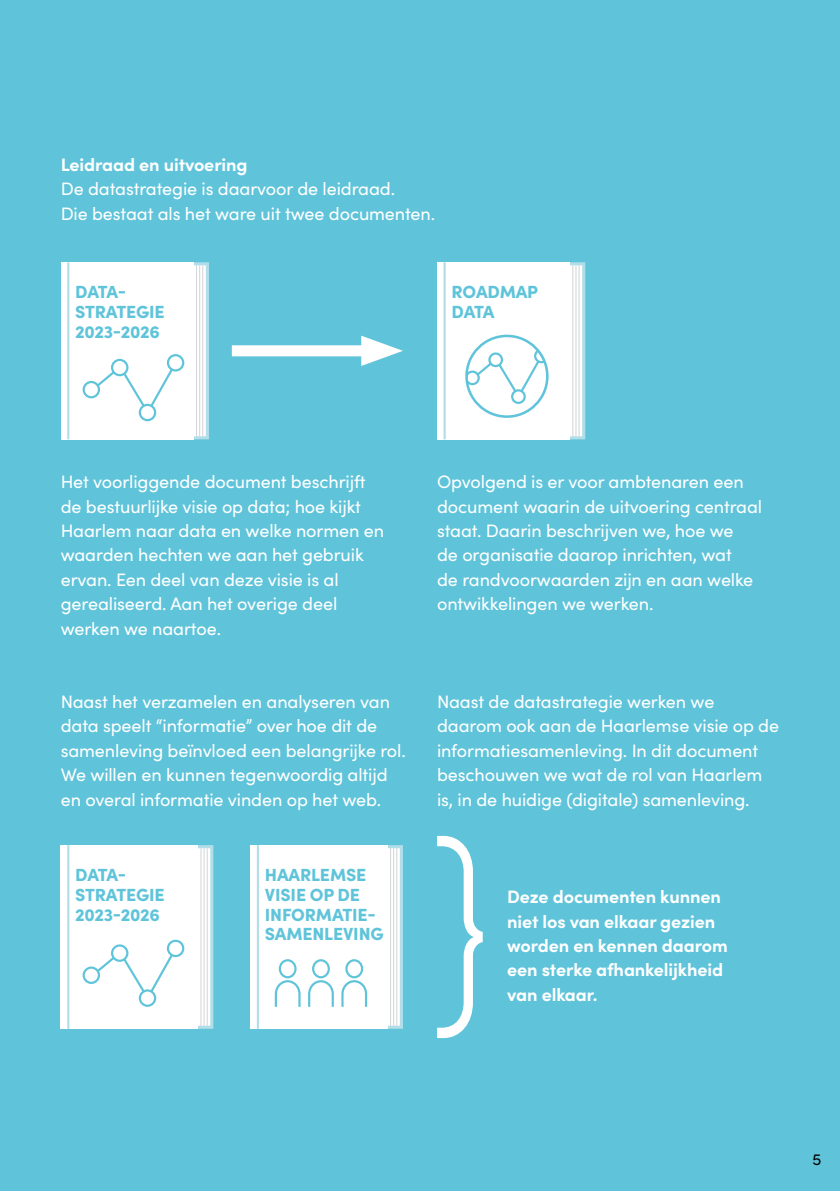
<style>
.page{position:relative;width:840px;height:1191px;background:#fff}
.page>*{position:absolute;margin:0;border:0;box-sizing:border-box;transform-origin:0 0}
.t1{font:18px/24.4px "Sofia Pro";letter-spacing:-.005em;color:#fff}
.t2{font:700 18px/24.4px "Sofia Pro";letter-spacing:-.005em;color:#fff}
.t3{font:900 17.6px/19.8px "Sofia Pro";letter-spacing:-.01em;color:#5fc4da}
.t4{font:16px "Sofia Pro";color:#000}
</style>
<div class="page">
<div style="left:0;top:0;width:839px;height:1191px;background:#5fc4da"></div>
<div style="left:76px;top:262px;width:133px;height:177px;background:#fff;border:3px solid #b2deea"></div>
<div style="left:61px;top:262px;width:132px;height:177px;background:#fff"></div>
<hr style="left:67px;top:262px;width:2px;height:177px;background:#b2deea">
<hr style="left:196px;top:265px;width:1px;height:171px;background:#d1d3d4">
<hr style="left:202px;top:265px;width:1px;height:171px;background:#d1d3d4">
<hr style="left:199px;top:265px;width:1px;height:171px;background:#d1d3d4">
<div style="left:82px;top:381px;width:18px;height:17px;border:2px solid #5fc4da;border-radius:50%"></div>
<div style="left:111px;top:359px;width:17px;height:17px;border:2px solid #5fc4da;border-radius:50%"></div>
<div style="left:139px;top:404px;width:17px;height:17px;border:2px solid #5fc4da;border-radius:50%"></div>
<div style="left:167px;top:354px;width:17px;height:17px;border:2px solid #5fc4da;border-radius:50%"></div>
<svg style="left:94px;top:366px;width:81px;height:43px"></svg>
<svg style="left:569px;top:262px;width:16px;height:177px;background:#e6f1f4"></svg>
<div style="left:437px;top:262px;width:132px;height:177px;background:#fff"></div>
<hr style="left:443px;top:262px;width:2px;height:177px;background:#b2deea">
<hr style="left:572px;top:265px;width:1px;height:171px;background:#d1d3d4">
<hr style="left:578px;top:265px;width:1px;height:171px;background:#d1d3d4">
<hr style="left:575px;top:265px;width:1px;height:171px;background:#d1d3d4">
<div style="left:511px;top:389px;width:14px;height:15px;border:2px solid #5fc4da;border-radius:50%"></div>
<svg style="left:468px;top:348px;width:79px;height:46px"></svg>
<div style="left:465px;top:335px;width:83px;height:83px;border:3px solid #5fc4da;border-radius:50%"></div>
<svg style="left:437px;top:836px;width:45px;height:202px"></svg>
<svg style="left:198px;top:845px;width:15px;height:183px;background:#e4f0f3"></svg>
<div style="left:61px;top:845px;width:137px;height:183px;background:#fff"></div>
<hr style="left:67px;top:845px;width:2px;height:183px;background:#b2deea">
<hr style="left:200px;top:848px;width:1px;height:178px;background:#d1d3d4">
<hr style="left:206px;top:848px;width:1px;height:178px;background:#d1d3d4">
<hr style="left:203px;top:848px;width:1px;height:178px;background:#d1d3d4">
<div style="left:82px;top:966px;width:18px;height:18px;border:2px solid #5fc4da;border-radius:50%"></div>
<div style="left:111px;top:944px;width:17px;height:18px;border:2px solid #5fc4da;border-radius:50%"></div>
<div style="left:139px;top:989px;width:17px;height:17px;border:2px solid #5fc4da;border-radius:50%"></div>
<div style="left:167px;top:939px;width:17px;height:18px;border:2px solid #5fc4da;border-radius:50%"></div>
<svg style="left:94px;top:951px;width:81px;height:43px"></svg>
<div style="left:265px;top:845px;width:138px;height:183px;background:#fff;border:3px solid #b2deea"></div>
<div style="left:250px;top:845px;width:137px;height:183px;background:#fff"></div>
<hr style="left:257px;top:845px;width:2px;height:183px;background:#b2deea">
<hr style="left:390px;top:848px;width:1px;height:178px;background:#d1d3d4">
<hr style="left:396px;top:848px;width:1px;height:178px;background:#d1d3d4">
<hr style="left:393px;top:848px;width:1px;height:178px;background:#d1d3d4">
<svg style="left:274px;top:959px;width:27px;height:48px"></svg>
<svg style="left:308px;top:959px;width:60px;height:48px"></svg>
<div style="left:232px;top:345px;width:146px;height:11px;background:#fff"></div>
<svg style="left:361px;top:336px;width:42px;height:30px"></svg>
<p class="t2" style="left:61px;top:151px;width:188px">Leidraad en uitvoering</p>
<p class="t1" style="left:61px;top:176px;width:376px">De datastrategie is daarvoor de leidraad.<br>Die bestaat als het ware uit twee documenten.</p>
<p class="t3" style="left:75px;top:280px;width:91px">DATA-<br>STRATEGIE<br>2023-2026</p>
<p class="t3" style="left:451px;top:280px;width:88px">ROADMAP<br>DATA</p>
<p class="t1" style="left:61px;top:469px;width:325px">Het voorliggende document beschrijft de bestuurlijke visie op data; hoe kijkt Haarlem naar data en welke normen en waarden hechten we aan het gebruik ervan. Een deel van deze visie is al gerealiseerd. Aan het overige deel werken we naartoe.</p>
<p class="t1" style="left:437px;top:469px;width:326px">Opvolgend is er voor ambtenaren een document waarin de uitvoering centraal staat. Daarin beschrijven we, hoe we<br>de organisatie daarop inrichten, wat<br>de randvoorwaarden zijn en aan welke ontwikkelingen we werken.</p>
<p class="t1" style="left:61px;top:688px;width:346px">Naast het verzamelen en analyseren van data speelt “informatie” over hoe dit de samenleving beïnvloed een belangrijke rol.<br>We willen en kunnen tegenwoordig altijd en overal informatie vinden op het web.</p>
<p class="t1" style="left:437px;top:688px;width:343px">Naast de datastrategie werken we daarom ook aan de Haarlemse visie op de informatiesamenleving. In dit document beschouwen we wat de rol van Haarlem is, in de huidige (digitale) samenleving.</p>
<p class="t3" style="left:75px;top:863px;width:91px">DATA-<br>STRATEGIE<br>2023-2026</p>
<p class="t3" style="left:265px;top:863px;width:120px">HAARLEMSE<br>VISIE OP DE<br>INFORMATIE-<br>SAMENLEVING</p>
<p class="t2" style="left:507px;top:883px;width:222px">Deze documenten kunnen niet los van elkaar gezien worden en kennen daarom een sterke afhankelijkheid van elkaar.</p>
<p class="t4" style="left:811px;top:1147px;width:10px">5</p>
</div>
